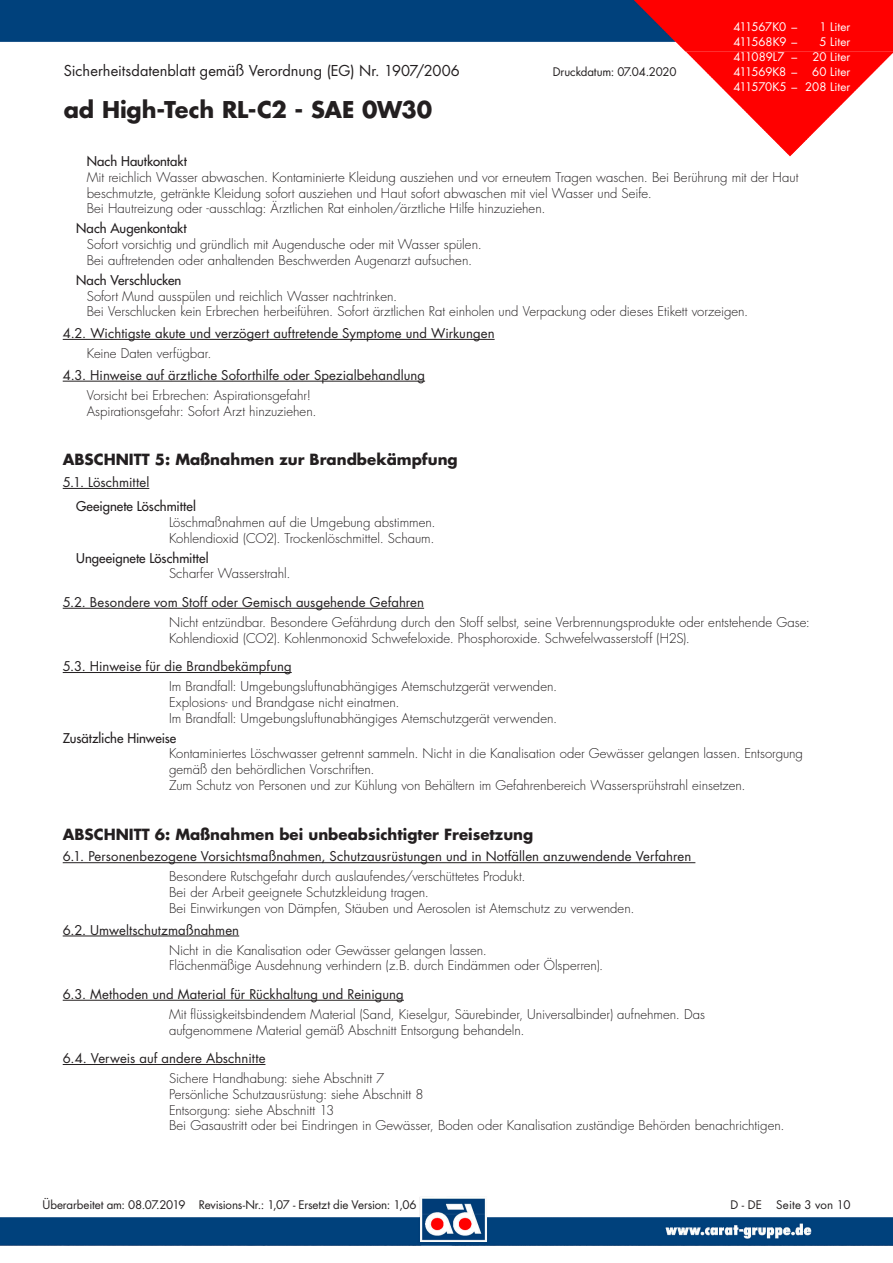
<style>
.page{position:relative;width:893px;height:1263px;background:#fff}
.page>*{position:absolute;margin:0;border:0;box-sizing:border-box;transform-origin:0 0}
.t1{font:700 22.5px "Futura Std";letter-spacing:-.01em;color:#231f20}
.t2{font:700 15px "Futura Std";color:#231f20}
.t3{font:14.7px "Futura Std";letter-spacing:.005em;color:#231f20}
.t4{font:300 13.2px/15.8px "Futura Std";color:#231f20}
.t5{font:13.2px "Futura Std";letter-spacing:.005em;color:#231f20}
.t6{font:500 13.2px "Futura Std";color:#231f20}
.t7{font:11.55px "Futura Std";letter-spacing:-.015em;color:#231f20}
.t8{font:11.55px/15px "Futura Std";color:#fff;text-align:right}
.t9{font:11.55px "Futura Std";letter-spacing:-.03em;color:#fff}
.t10{font:11.55px "Futura Std";letter-spacing:.01em;color:#231f20}
</style>
<div class="page">
<img style="left:0;top:0;width:893px;height:1246px">
<hr style="left:63px;top:339px;width:432px;height:1px;background:#231f20">
<hr style="left:63px;top:381px;width:362px;height:1px;background:#231f20">
<hr style="left:63px;top:488px;width:86px;height:1px;background:#231f20">
<hr style="left:63px;top:608px;width:361px;height:1px;background:#231f20">
<hr style="left:63px;top:672px;width:229px;height:1px;background:#231f20">
<hr style="left:63px;top:862px;width:632px;height:1px;background:#231f20">
<hr style="left:63px;top:936px;width:176px;height:1px;background:#231f20">
<hr style="left:63px;top:1000px;width:341px;height:1px;background:#231f20">
<hr style="left:63px;top:1064px;width:202px;height:1px;background:#231f20">
<p class="t3" style="left:64px;top:61px;width:398px">Sicherheitsdatenblatt gemäß Verordnung (EG) Nr. 1907/2006</p>
<p class="t7" style="left:553px;top:64px;width:125px">Druckdatum: 07.04.2020</p>
<p class="t9" style="left:733px;top:19px;width:65px">411567K0 –</p>
<p class="t8" style="left:819px;top:19px;width:33px">1 Liter</p>
<p class="t9" style="left:733px;top:34px;width:65px">411568K9 –</p>
<p class="t8" style="left:819px;top:34px;width:33px">5 Liter</p>
<p class="t8" style="left:733px;top:49px;width:65px">411089L7 –</p>
<p class="t8" style="left:812px;top:49px;width:40px">20 Liter</p>
<p class="t9" style="left:733px;top:64px;width:65px">411569K8 –</p>
<p class="t8" style="left:733px;top:64px;width:118px">60 Liter<br>411570K5 – 208 Liter</p>
<h1 class="t1" style="left:64px;top:95px;width:370px">ad High-Tech RL-C2 - SAE 0W30</h1>
<p class="t6" style="left:87px;top:153px;width:102px">Nach Hautkontakt</p>
<p class="t4" style="left:87px;top:169px;width:713px">Mit reichlich Wasser abwaschen. Kontaminierte Kleidung ausziehen und vor erneutem Tragen waschen. Bei Berührung mit der Haut beschmutzte, getränkte Kleidung sofort ausziehen und Haut sofort abwaschen mit viel Wasser und Seife.<br>Bei Hautreizung oder -ausschlag: Ärztlichen Rat einholen/ärztliche Hilfe hinzuziehen.</p>
<p class="t6" style="left:76px;top:220px;width:112px">Nach Augenkontakt</p>
<p class="t4" style="left:87px;top:237px;width:397px">Sofort vorsichtig und gründlich mit Augendusche oder mit Wasser spülen.<br>Bei auftretenden oder anhaltenden Beschwerden Augenarzt aufsuchen.</p>
<p class="t6" style="left:76px;top:272px;width:107px">Nach Verschlucken</p>
<p class="t4" style="left:87px;top:288px;width:663px">Sofort Mund ausspülen und reichlich Wasser nachtrinken.<br>Bei Verschlucken kein Erbrechen herbeiführen. Sofort ärztlichen Rat einholen und Verpackung oder dieses Etikett vorzeigen.</p>
<p class="t5" style="left:63px;top:325px;width:433px">4.2. Wichtigste akute und verzögert auftretende Symptome und Wirkungen</p>
<p class="t4" style="left:87px;top:346px;width:126px">Keine Daten verfügbar.</p>
<p class="t5" style="left:63px;top:367px;width:364px">4.3. Hinweise auf ärztliche Soforthilfe oder Spezialbehandlung</p>
<p class="t4" style="left:87px;top:388px;width:231px">Vorsicht bei Erbrechen: Aspirationsgefahr!<br>Aspirationsgefahr: Sofort Arzt hinzuziehen.</p>
<p class="t2" style="left:63px;top:450px;width:396px">ABSCHNITT 5: Maßnahmen zur Brandbekämpfung</p>
<p class="t5" style="left:63px;top:474px;width:88px">5.1. Löschmittel</p>
<p class="t6" style="left:76px;top:498px;width:121px">Geeignete Löschmittel</p>
<p class="t4" style="left:169px;top:515px;width:268px">Löschmaßnahmen auf die Umgebung abstimmen.<br>Kohlendioxid (CO2). Trockenlöschmittel. Schaum.</p>
<p class="t6" style="left:76px;top:549px;width:134px">Ungeeignete Löschmittel</p>
<p class="t4" style="left:169px;top:566px;width:123px">Scharfer Wasserstrahl.</p>
<p class="t5" style="left:63px;top:594px;width:363px">5.2. Besondere vom Stoff oder Gemisch ausgehende Gefahren</p>
<p class="t4" style="left:169px;top:615px;width:642px">Nicht entzündbar. Besondere Gefährdung durch den Stoff selbst, seine Verbrennungsprodukte oder entstehende Gase:<br>Kohlendioxid (CO2). Kohlenmonoxid Schwefeloxide. Phosphoroxide. Schwefelwasserstoff (H2S).</p>
<p class="t5" style="left:63px;top:658px;width:230px">5.3. Hinweise für die Brandbekämpfung</p>
<p class="t4" style="left:169px;top:679px;width:390px">Im Brandfall: Umgebungsluftunabhängiges Atemschutzgerät verwenden.<br>Explosions- und Brandgase nicht einatmen.<br>Im Brandfall: Umgebungsluftunabhängiges Atemschutzgerät verwenden.</p>
<p class="t6" style="left:63px;top:729px;width:115px">Zusätzliche Hinweise</p>
<p class="t4" style="left:169px;top:746px;width:635px">Kontaminiertes Löschwasser getrennt sammeln. Nicht in die Kanalisation oder Gewässer gelangen lassen. Entsorgung gemäß den behördlichen Vorschriften.<br>Zum Schutz von Personen und zur Kühlung von Behältern im Gefahrenbereich Wassersprühstrahl einsetzen.</p>
<p class="t2" style="left:63px;top:824px;width:472px">ABSCHNITT 6: Maßnahmen bei unbeabsichtigter Freisetzung</p>
<p class="t5" style="left:63px;top:848px;width:630px">6.1. Personenbezogene Vorsichtsmaßnahmen, Schutzausrüstungen und in Notfällen anzuwendende Verfahren</p>
<p class="t4" style="left:169px;top:869px;width:467px">Besondere Rutschgefahr durch auslaufendes/verschüttetes Produkt.<br>Bei der Arbeit geeignete Schutzkleidung tragen.<br>Bei Einwirkungen von Dämpfen, Stäuben und Aerosolen ist Atemschutz zu verwenden.</p>
<p class="t5" style="left:63px;top:921px;width:178px">6.2. Umweltschutzmaßnahmen</p>
<p class="t4" style="left:169px;top:942px;width:436px">Nicht in die Kanalisation oder Gewässer gelangen lassen.<br>Flächenmäßige Ausdehnung verhindern (z.B. durch Eindämmen oder Ölsperren).</p>
<p class="t5" style="left:63px;top:986px;width:343px">6.3. Methoden und Material für Rückhaltung und Reinigung</p>
<p class="t4" style="left:169px;top:1007px;width:537px">Mit flüssigkeitsbindendem Material (Sand, Kieselgur, Säurebinder, Universalbinder) aufnehmen. Das aufgenommene Material gemäß Abschnitt Entsorgung behandeln.</p>
<p class="t5" style="left:63px;top:1050px;width:204px">6.4. Verweis auf andere Abschnitte</p>
<p class="t4" style="left:169px;top:1071px;width:617px">Sichere Handhabung: siehe Abschnitt 7<br>Persönliche Schutzausrüstung: siehe Abschnitt 8<br>Entsorgung: siehe Abschnitt 13<br>Bei Gasaustritt oder bei Eindringen in Gewässer, Boden oder Kanalisation zuständige Behörden benachrichtigen.</p>
<p class="t7" style="left:43px;top:1198px;width:375px">Überarbeitet am: 08.07.2019 Revisions-Nr.: 1,07 - Ersetzt die Version: 1,06</p>
<p class="t10" style="left:730px;top:1198px;width:121px">D - DE Seite 3 von 10</p>
</div>
